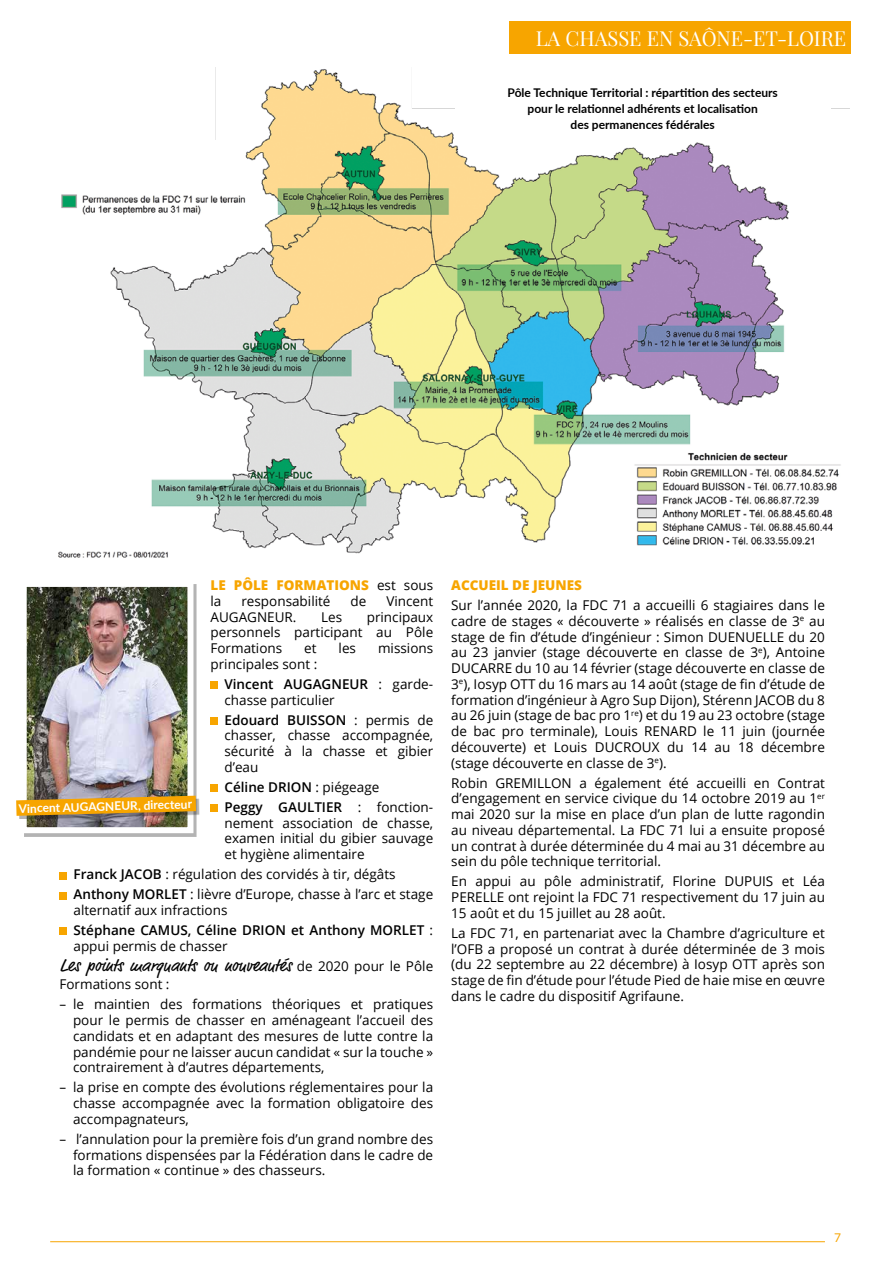
<style>
.page{position:relative;width:893px;height:1263px;background:#fff}
.page>*{position:absolute;margin:0;border:0;box-sizing:border-box;transform-origin:0 0}
.t1{font:20.25px "Playfair Display";color:#fff}
.t2{font:18px "Market Pro";color:#000}
.t3{font:13.5px/15.8px "Open Sans";color:#000;text-align:justify}
.t4{font:600 13.5px/20px "Open Sans";color:#000}
.t5{font:800 13.5px/15.8px "Open Sans";color:#f7a500}
.t6{font:700 12px/15.9px "Lato";color:#000;text-align:center}
.t7{font:700 12px "Lato";color:#fff}
.t8{font:12px "Lato";color:#f7a500}
.s1{font-weight:400;color:#000}
.s2{font-weight:600}
.s3{font-weight:400}
.s4{font-family:"Open Sans";font-size:13.5px}
</style>
<div class="page">
<hr style="left:50px;top:1241px;width:775px;height:1px;background:#f7a500">
<img style="left:24px;top:584px;width:172px;height:252px">
<div style="left:19px;top:798px;width:180px;height:21px;background:#000;opacity:.3"></div>
<svg style="left:16px;top:796px;width:180px;height:20px;background:#db9a1b"></svg>
<img style="left:58px;top:67px;width:791px;height:491px">
<div style="left:455px;top:87px;width:375px;height:51px;background:#fff"></div>
<div style="left:509px;top:21px;width:341px;height:33px;background:#f7a500"></div>
<div style="left:210px;top:682px;width:8px;height:7px;background:#f7a500"></div>
<div style="left:210px;top:717px;width:8px;height:8px;background:#f7a500"></div>
<div style="left:210px;top:785px;width:8px;height:7px;background:#f7a500"></div>
<div style="left:210px;top:805px;width:8px;height:7px;background:#f7a500"></div>
<div style="left:60px;top:872px;width:7px;height:7px;background:#f7a500"></div>
<div style="left:60px;top:892px;width:7px;height:7px;background:#f7a500"></div>
<div style="left:60px;top:928px;width:7px;height:7px;background:#f7a500"></div>
<h1 class="t1" style="left:536px;top:23px;width:312px">LA CHASSE EN SAÔNE-ET-LOIRE</h1>
<p class="t6" style="left:507px;top:84px;width:272px">Pôle Technique Territorial : répartition des secteurs pour le relationnel adhérents et localisation<br>des permanences fédérales</p>
<p class="t5" style="left:210px;top:577px;width:224px">LE PÔLE FORMATIONS <span class="s1">est sous la</span></p>
<p class="t3" style="left:241px;top:593px;width:91px">responsabilité</p>
<p class="t3" style="left:351px;top:593px;width:17px">de</p>
<p class="t3" style="left:386px;top:593px;width:48px">Vincent</p>
<p class="t3" style="left:210px;top:608px;width:88px">AUGAGNEUR.</p>
<p class="t3" style="left:321px;top:608px;width:23px">Les</p>
<p class="t3" style="left:210px;top:608px;width:224px;text-indent:156px">principaux personnels participant au Pôle Formations</p>
<p class="t3" style="left:304px;top:640px;width:14px">et</p>
<p class="t3" style="left:339px;top:640px;width:19px">les</p>
<p class="t3" style="left:378px;top:640px;width:57px">missions</p>
<p class="t3" style="left:224px;top:654px;width:210px;line-height:20px;text-indent:-14px">principales sont :<br><span class="s2">Vincent AUGAGNEUR</span> : garde-</p>
<p class="t3" style="left:224px;top:689px;width:210px;line-height:20px">chasse particulier<br><span class="s2">Edouard BUISSON</span> : permis de</p>
<p class="t3" style="left:224px;top:727px;width:210px">chasser, chasse accompagnée, sécurité à la chasse et gibier d’eau</p>
<p class="t4" style="left:224px;top:777px;width:209px">Céline DRION <span class="s3">: piégeage<br></span>Peggy GAULTIER <span class="s3">: fonction-</span></p>
<p class="t3" style="left:224px;top:814px;width:210px">nement association de chasse, examen initial du gibier sauvage et hygiène alimentaire</p>
<p class="t3" style="left:74px;top:864px;width:361px;line-height:20px"><span class="s2">Franck JACOB</span> : régulation des corvidés à tir, dégâts<br><span class="s2">Anthony MORLET</span> : lièvre d’Europe, chasse à l’arc et stage</p>
<p class="t4" style="left:74px;top:900px;width:361px"><span class="s3">alternatif aux infractions<br></span>Stéphane CAMUS, Céline DRION et Anthony MORLET <span class="s3">:</span></p>
<p class="t3" style="left:74px;top:937px;width:156px">appui permis de chasser</p>
<h2 class="t2" style="left:60px;top:953px;width:375px">Les points marquants ou nouveautés <span class="s4">de 2020 pour le Pôle</span></h2>
<p class="t3" style="left:60px;top:976px;width:112px">Formations sont :</p>
<p class="t3" style="left:73px;top:996px;width:362px;text-indent:-14px">– le maintien des formations théoriques et pratiques pour le permis de chasser en aménageant l’accueil des candidats et en adaptant des mesures de lutte contre la pandémie pour ne laisser aucun candidat « sur la touche » contrairement à d’autres départements,</p>
<p class="t3" style="left:73px;top:1079px;width:362px;text-indent:-14px">– la prise en compte des évolutions réglementaires pour la chasse accompagnée avec la formation obligatoire des accompagnateurs,</p>
<p class="t3" style="left:73px;top:1131px;width:362px;text-indent:-14px">– l’annulation pour la première fois d’un grand nombre des formations dispensées par la Fédération dans le cadre de la formation « continue » des chasseurs.</p>
<p class="t7" style="left:19px;top:799px;width:175px;rotate:-1deg">Vincent AUGAGNEUR, directeur</p>
<p class="t5" style="left:451px;top:577px;width:132px">ACCUEIL DE JEUNES</p>
<p class="t3" style="left:451px;top:597px;width:375px">Sur l’année 2020, la FDC 71 a accueilli 6 stagiaires dans le cadre de stages « découverte » réalisés en classe de 3<sup>e</sup> au stage de fin d’étude d’ingénieur : Simon DUENUELLE du 20 au 23 janvier (stage découverte en classe de 3<sup>e</sup>), Antoine DUCARRE du 10 au 14 février (stage découverte en classe de 3<sup>e</sup>), Iosyp OTT du 16 mars au 14 août (stage de fin d’étude de formation d’ingénieur à Agro Sup Dijon), Stérenn JACOB du 8 au 26 juin (stage de bac pro 1<sup>re</sup>) et du 19 au 23 octobre (stage de bac pro terminale), Louis RENARD le 11 juin (journée découverte) et Louis DUCROUX du 14 au 18 décembre (stage découverte en classe de 3<sup>e</sup>).</p>
<p class="t3" style="left:451px;top:774px;width:375px">Robin GREMILLON a également été accueilli en Contrat d’engagement en service civique du 14 octobre 2019 au 1<sup>er </sup>mai 2020 sur la mise en place d’un plan de lutte ragondin au niveau départemental. La FDC 71 lui a ensuite proposé un contrat à durée déterminée du 4 mai au 31 décembre au sein du pôle technique territorial.</p>
<p class="t3" style="left:451px;top:873px;width:375px">En appui au pôle administratif, Florine DUPUIS et Léa PERELLE ont rejoint la FDC 71 respectivement du 17 juin au 15 août et du 15 juillet au 28 août.</p>
<p class="t3" style="left:451px;top:925px;width:375px">La FDC 71, en partenariat avec la Chambre d’agriculture et l’OFB a proposé un contrat à durée déterminée de 3 mois (du 22 septembre au 22 décembre) à Iosyp OTT après son stage de fin d’étude pour l’étude Pied de haie mise en œuvre dans le cadre du dispositif Agrifaune.</p>
<p class="t8" style="left:834px;top:1231px;width:8px">7</p>
</div>
